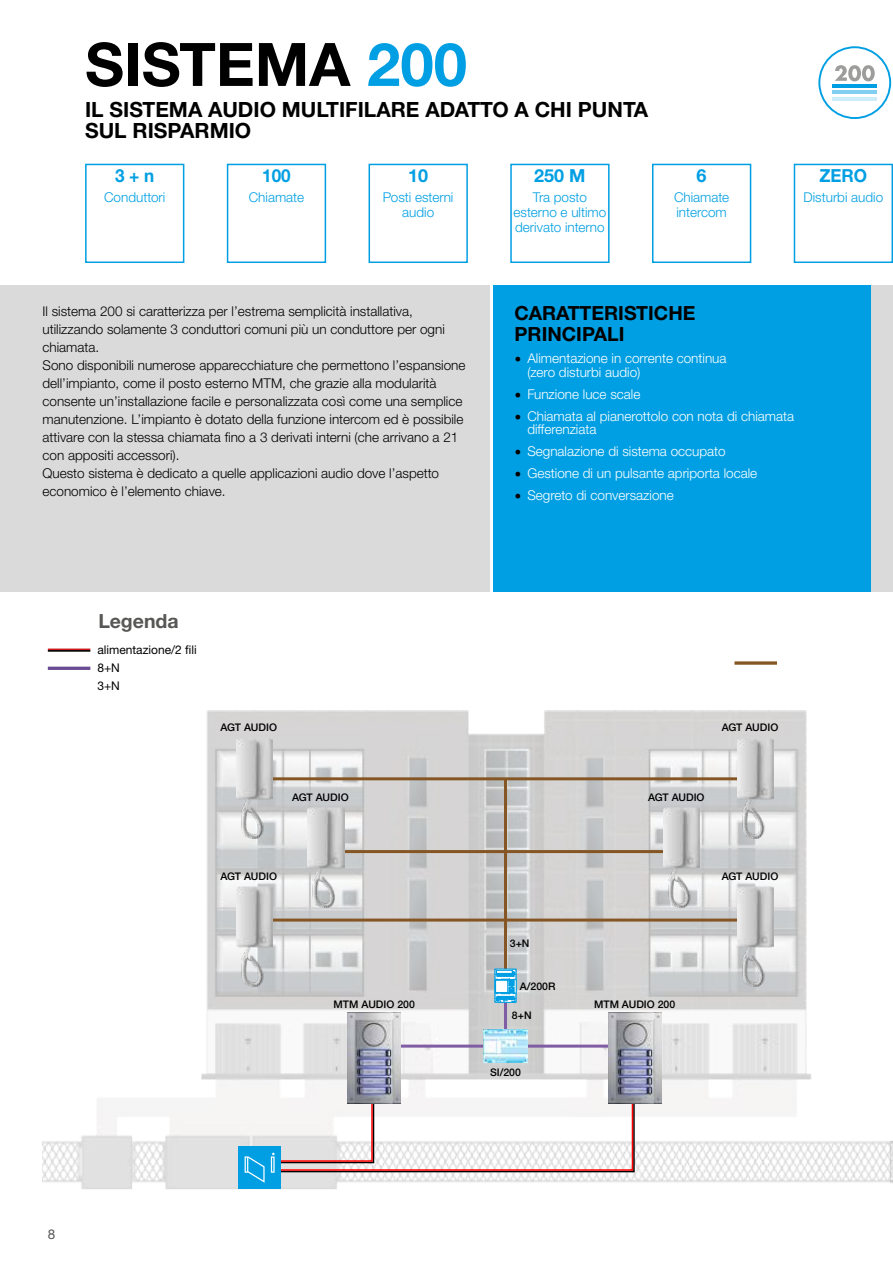
<style>
.page{position:relative;width:893px;height:1263px;background:#fff}
.page>*{position:absolute;margin:0;border:0;box-sizing:border-box;transform-origin:0 0}
.t1{font:700 60px "Helvetica Neue LTW1 G";color:#000}
.t2{font:700 21px/21px "Helvetica Neue LTW1 G";color:#000}
.t3{font:700 19.5px/21px "Helvetica Neue LTW1 G";color:#000}
.t4{font:700 19.5px "Helvetica Neue LTW1 G";color:#575756}
.t5{font:700 18px "Helvetica Neue LTW1 G";color:#009fe3;scale:.95 1}
.t6{font:700 18px "Helvetica Neue LTW1 G";color:#009fe3}
.t7{font:300 13.5px/18px "Helvetica Neue LTW1 G";color:#000}
.t8{font:300 13.5px/13.5px "Helvetica Neue LTW1 G";color:#fff}
.t9{font:300 13.5px/15px "Helvetica Neue LTW1 G";color:#009fe3;text-align:center}
.t10{font:13.5px "Helvetica Neue LTW1 G";color:#575756}
.t11{font:12px/18px "Helvetica Neue LTW1 G";color:#000}
.t12{font:500 10.5px "Helvetica Neue LTW1 G";color:#000}
.s1{color:#009fe3}
.s2{font-family:"Minion Pro";font-weight:400;font-size:18px;color:#000}
</style>
<div class="page">
<img style="left:43px;top:711px;width:829px;height:478px">
<img style="left:872px;top:1141px;width:21px;height:42px">
<div style="left:238px;top:1146px;width:43px;height:43px;background:#009fe3"></div>
<svg style="left:245px;top:1086px;width:390px;height:97px"></svg>
<hr style="left:392px;top:1044px;width:230px;height:3px;background:#7f5ca3">
<img style="left:348px;top:1012px;width:53px;height:91px">
<img style="left:608px;top:1012px;width:53px;height:91px">
<hr style="left:504px;top:989px;width:3px;height:63px;background:#7f5ca3">
<img style="left:483px;top:1030px;width:45px;height:33px">
<hr style="left:504px;top:779px;width:3px;height:217px;background:#855624">
<svg style="left:494px;top:969px;width:23px;height:34px"></svg>
<hr style="left:270px;top:777px;width:471px;height:3px;background:#855624">
<img style="left:236px;top:738px;width:36px;height:100px">
<hr style="left:329px;top:850px;width:353px;height:3px;background:#855624">
<hr style="left:270px;top:918px;width:471px;height:3px;background:#855624">
<hr style="left:48px;top:667px;width:42px;height:3px;background:#6b4b94">
<hr style="left:48px;top:648px;width:42px;height:2px;background:#cd1719">
<hr style="left:48px;top:650px;width:42px;height:2px;background:#000">
<svg style="left:734px;top:661px;width:43px;height:4px"></svg>
<svg style="left:818px;top:46px;width:74px;height:73px"></svg>
<div style="left:85px;top:164px;width:99px;height:99px;border:2px solid #009fe3"></div>
<div style="left:227px;top:164px;width:99px;height:99px;border:2px solid #009fe3"></div>
<div style="left:369px;top:164px;width:99px;height:99px;border:2px solid #009fe3"></div>
<div style="left:510px;top:164px;width:100px;height:99px;border:2px solid #009fe3"></div>
<div style="left:652px;top:164px;width:99px;height:99px;border:2px solid #009fe3"></div>
<div style="left:794px;top:164px;width:99px;height:99px;border:2px solid #009fe3"></div>
<div style="left:493px;top:285px;width:400px;height:306px;background:#009fe3"></div>
<div style="left:872px;top:285px;width:21px;height:306px;background:#dadada"></div>
<div style="left:0;top:285px;width:489px;height:306px;background:#dadada"></div>
<img style="left:236px;top:886px;width:36px;height:101px">
<img style="left:308px;top:807px;width:36px;height:101px">
<img style="left:664px;top:807px;width:36px;height:101px">
<img style="left:737px;top:738px;width:37px;height:100px">
<img style="left:737px;top:886px;width:37px;height:101px">
<h1 class="t1" style="left:85px;top:28px;width:383px">SISTEMA <span class="s1">200</span></h1>
<h2 class="t2" style="left:85px;top:98px;width:565px">IL SISTEMA AUDIO MULTIFILARE ADATTO A CHI PUNTA<br>SUL RISPARMIO</h2>
<h3 class="t5" style="left:115px;top:165px;width:43px">3 + n</h3>
<p class="t9" style="left:104px;top:189px;width:63px">Conduttori</p>
<h3 class="t5" style="left:262px;top:165px;width:32px">100</h3>
<p class="t9" style="left:249px;top:189px;width:57px">Chiamate</p>
<h3 class="t6" style="left:408px;top:165px;width:22px">10</h3>
<p class="t9" style="left:383px;top:189px;width:72px">Posti esterni audio</p>
<h3 class="t6" style="left:534px;top:165px;width:53px">250 M</h3>
<p class="t9" style="left:513px;top:189px;width:94px">Tra posto esterno e ultimo derivato interno</p>
<h3 class="t6" style="left:697px;top:165px;width:12px">6</h3>
<p class="t9" style="left:674px;top:189px;width:57px;text-align:left">Chiamate intercom</p>
<h3 class="t5" style="left:819px;top:165px;width:52px">ZERO</h3>
<p class="t9" style="left:803px;top:189px;width:81px">Disturbi audio</p>
<p class="t7" style="left:43px;top:302px;width:424px">Il sistema 200 si caratterizza per l’estrema semplicità installativa, utilizzando solamente 3 conduttori comuni più un conduttore per ogni chiamata.<br>Sono disponibili numerose apparecchiature che permettono l’espansione dell’impianto, come il posto esterno MTM, che grazie alla modularità consente un’installazione facile e personalizzata così come una semplice manutenzione. L’impianto è dotato della funzione intercom ed è possibile attivare con la stessa chiamata fino a 3 derivati interni (che arrivano a 21 con appositi accessori).<br>Questo sistema è dedicato a quelle applicazioni audio dove l’aspetto economico è l’elemento chiave.</p>
<h3 class="t3" style="left:515px;top:302px;width:182px">CARATTERISTICHE<br>PRINCIPALI</h3>
<p class="t8" style="left:527px;top:351px;width:201px;text-indent:-13px"><span class="s2">•</span> Alimentazione in corrente continua (zero disturbi audio)</p>
<p class="t8" style="left:515px;top:387px;width:127px"><span class="s2">•</span> Funzione luce scale</p>
<p class="t8" style="left:527px;top:409px;width:268px;text-indent:-13px"><span class="s2">•</span> Chiamata al pianerottolo con nota di chiamata differenziata</p>
<p class="t8" style="left:515px;top:444px;width:212px"><span class="s2">•</span> Segnalazione di sistema occupato</p>
<p class="t8" style="left:515px;top:466px;width:244px"><span class="s2">•</span> Gestione di un pulsante apriporta locale</p>
<p class="t8" style="left:515px;top:488px;width:161px"><span class="s2">•</span> Segreto di conversazione</p>
<h3 class="t4" style="left:99px;top:609px;width:82px">Legenda</h3>
<p class="t11" style="left:97px;top:640px;width:101px">alimentazione/2 fili<br>8+N<br>3+N</p>
<p class="t12" style="left:220px;top:721px;width:58px">AGT AUDIO</p>
<p class="t12" style="left:722px;top:721px;width:58px">AGT AUDIO</p>
<p class="t12" style="left:292px;top:790px;width:58px">AGT AUDIO</p>
<p class="t12" style="left:648px;top:790px;width:58px">AGT AUDIO</p>
<p class="t12" style="left:220px;top:870px;width:58px">AGT AUDIO</p>
<p class="t12" style="left:510px;top:936px;width:21px">3+N</p>
<p class="t12" style="left:520px;top:979px;width:37px">A/200R</p>
<p class="t12" style="left:334px;top:998px;width:83px">MTM AUDIO 200</p>
<p class="t12" style="left:594px;top:998px;width:83px">MTM AUDIO 200</p>
<p class="t12" style="left:512px;top:1009px;width:21px">8+N</p>
<p class="t12" style="left:490px;top:1066px;width:32px">SI/200</p>
<p class="t12" style="left:722px;top:870px;width:58px">AGT AUDIO</p>
<p class="t10" style="left:48px;top:1225px;width:9px">8</p>
</div>
